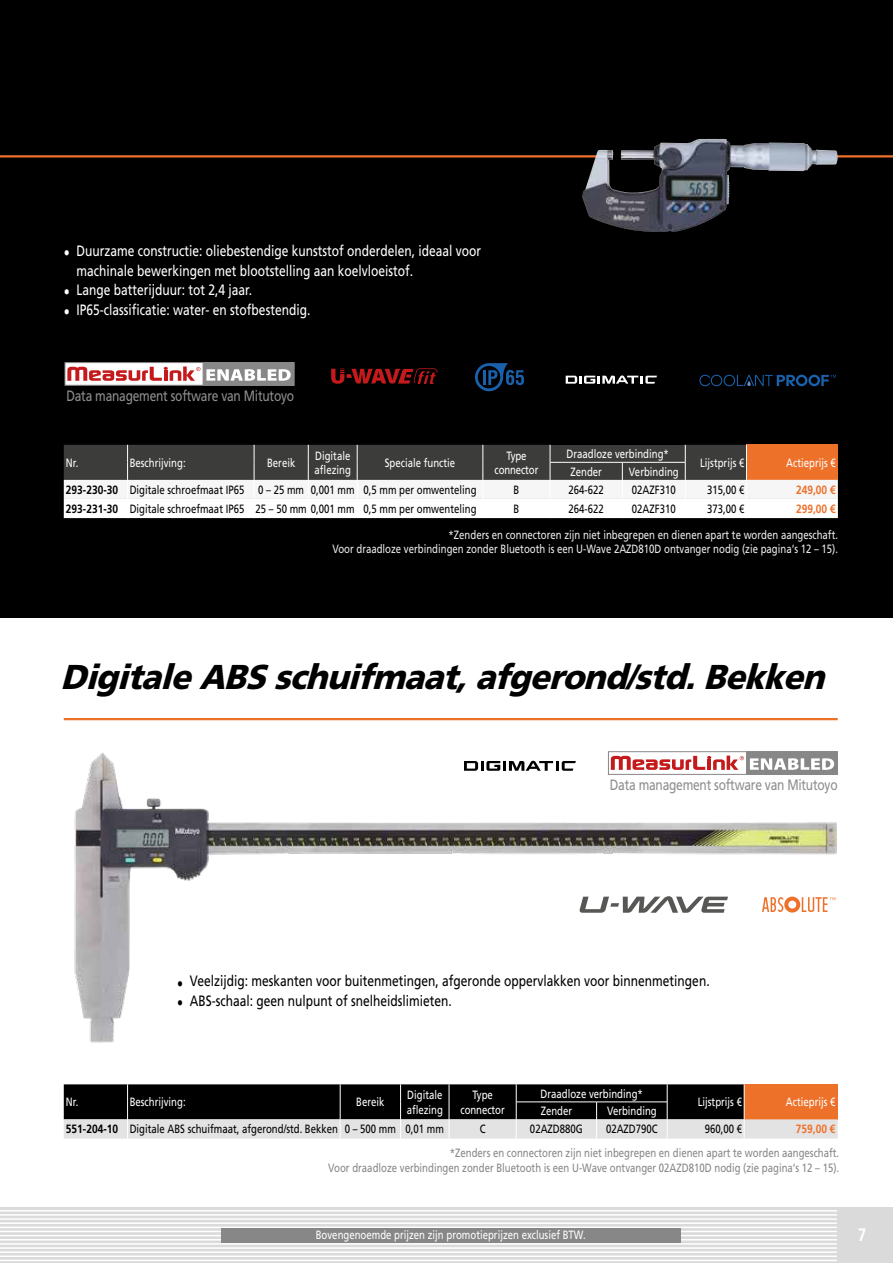
<style>
.page{position:relative;width:893px;height:1263px;background:#fff}
.page>*{position:absolute;margin:0;border:0;box-sizing:border-box;transform-origin:0 0}
.t1{font:italic 900 34.5px "Mitutoyo Frutiger";color:#000}
.t2{font:700 18px "Mitutoyo Frutiger";color:#fff}
.t3{font:15px/19.5px "Mitutoyo Frutiger";color:#fff}
.t4{font:15px "Mitutoyo Frutiger";color:#000}
.t5{font:15px "Mitutoyo Frutiger";letter-spacing:-.015em;color:#8d8e8e}
.t6{font:12px/14.4px "Mitutoyo Frutiger";color:#fff}
.t7{font:12px "Mitutoyo Frutiger";color:#000}
.t8{font:12px/14.4px "Mitutoyo Frutiger";color:#878787;text-align:right}
.t9{font:12px/14.4px "Mitutoyo Frutiger";color:#ededed;text-align:right}
.t10{font:700 12px "Mitutoyo Frutiger";color:#ee702a}
.s1{font-weight:700}
</style>
<div class="page">
<div style="left:0;top:1208px;width:838px;height:55px;background:#dadada"></div>
<hr style="left:0;top:1210px;width:838px;height:1px;background:#fff">
<hr style="left:0;top:1214px;width:838px;height:2px;background:#fff">
<hr style="left:0;top:1218px;width:838px;height:2px;background:#fff">
<hr style="left:0;top:1222px;width:838px;height:2px;background:#fff">
<hr style="left:0;top:1226px;width:838px;height:2px;background:#fff">
<hr style="left:0;top:1231px;width:838px;height:1px;background:#fff">
<hr style="left:0;top:1235px;width:838px;height:1px;background:#fff">
<hr style="left:0;top:1239px;width:838px;height:1px;background:#fff">
<hr style="left:0;top:1243px;width:838px;height:1px;background:#fff">
<hr style="left:0;top:1247px;width:838px;height:2px;background:#fff">
<hr style="left:0;top:1251px;width:838px;height:2px;background:#fff">
<hr style="left:0;top:1255px;width:838px;height:2px;background:#fff">
<hr style="left:0;top:1260px;width:838px;height:1px;background:#fff">
<div style="left:838px;top:1208px;width:55px;height:55px;background:#dadada"></div>
<img style="left:74px;top:752px;width:763px;height:291px">
<div style="left:221px;top:1229px;width:459px;height:14px;background:#878787"></div>
<div style="left:0;top:155px;width:893px;height:462px;background:#000"></div>
<div style="left:0;top:0;width:893px;height:155px;background:#000"></div>
<hr style="left:64px;top:718px;width:774px;height:2px;background:#ee712a">
<svg style="left:64px;top:1084px;width:774px;height:54px;background:#665c56"></svg>
<hr style="left:516px;top:1102px;width:81px;height:1px;background:#fff">
<hr style="left:597px;top:1102px;width:70px;height:1px;background:#fff">
<hr style="left:0;top:155px;width:893px;height:2px;background:#ee712a">
<svg style="left:64px;top:445px;width:774px;height:73px;background:#aaa39f"></svg>
<hr style="left:550px;top:462px;width:72px;height:1px;background:#fff">
<hr style="left:622px;top:462px;width:63px;height:1px;background:#fff">
<img style="left:582px;top:139px;width:147px;height:93px">
<svg style="left:331px;top:368px;width:106px;height:16px"></svg>
<svg style="left:475px;top:363px;width:49px;height:28px"></svg>
<div style="left:65px;top:362px;width:229px;height:24px;background:#fff;border:1px solid #878787"></div>
<svg style="left:67px;top:366px;width:133px;height:15px"></svg>
<div style="left:203px;top:362px;width:91px;height:24px;background:#878787"></div>
<svg style="left:206px;top:369px;width:85px;height:12px"></svg>
<div style="left:608px;top:751px;width:230px;height:24px;background:#fff;border:1px solid #878787"></div>
<svg style="left:611px;top:756px;width:133px;height:14px"></svg>
<div style="left:746px;top:751px;width:92px;height:24px;background:#878787"></div>
<svg style="left:750px;top:758px;width:84px;height:12px"></svg>
<svg style="left:762px;top:897px;width:73px;height:15px"></svg>
<svg style="left:579px;top:896px;width:149px;height:17px"></svg>
<svg style="left:464px;top:761px;width:112px;height:10px"></svg>
<svg style="left:566px;top:375px;width:91px;height:9px"></svg>
<svg style="left:699px;top:375px;width:137px;height:11px"></svg>
<p class="t3" style="left:77px;top:241px;width:406px;text-indent:-13px">• Duurzame constructie: oliebestendige kunststof onderdelen, ideaal voor machinale bewerkingen met blootstelling aan koelvloeistof.</p>
<p class="t3" style="left:64px;top:280px;width:190px">• Lange batterijduur: tot 2,4 jaar.</p>
<p class="t3" style="left:64px;top:300px;width:248px">• IP65-classificatie: water- en stofbestendig.</p>
<p class="t5" style="left:66px;top:387px;width:229px">Data management software van Mitutoyo</p>
<p class="t6" style="left:66px;top:455px;width:14px">Nr.</p>
<p class="t6" style="left:130px;top:455px;width:57px">Beschrijving:</p>
<p class="t6" style="left:267px;top:455px;width:30px">Bereik</p>
<p class="t6" style="left:315px;top:448px;width:38px">Digitale aflezing</p>
<p class="t6" style="left:385px;top:455px;width:72px">Speciale functie</p>
<p class="t6" style="left:495px;top:448px;width:45px;text-align:center">Type connector</p>
<p class="t6" style="left:566px;top:447px;width:104px">Draadloze verbinding*</p>
<p class="t6" style="left:570px;top:464px;width:33px">Zender</p>
<p class="t6" style="left:629px;top:464px;width:51px">Verbinding</p>
<p class="t6" style="left:700px;top:455px;width:46px">Lijstprijs €</p>
<p class="t6" style="left:786px;top:455px;width:51px">Actieprijs €</p>
<p class="t7" style="left:66px;top:483px;width:412px"><span class="s1">293-230-30</span> Digitale schroefmaat IP65 0 – 25 mm 0,001 mm 0,5 mm per omwenteling</p>
<p class="t7" style="left:514px;top:483px;width:7px">B</p>
<p class="t7" style="left:569px;top:483px;width:37px">264-622</p>
<p class="t7" style="left:632px;top:483px;width:45px">02AZF310</p>
<p class="t7" style="left:707px;top:483px;width:39px">315,00 €</p>
<p class="t10" style="left:796px;top:483px;width:41px">249,00 €</p>
<p class="t7" style="left:66px;top:502px;width:412px"><span class="s1">293-231-30</span> Digitale schroefmaat IP65 25 – 50 mm 0,001 mm 0,5 mm per omwenteling</p>
<p class="t7" style="left:513px;top:502px;width:7px">B</p>
<p class="t7" style="left:569px;top:502px;width:37px">264-622</p>
<p class="t7" style="left:632px;top:502px;width:45px">02AZF310</p>
<p class="t7" style="left:707px;top:502px;width:39px">373,00 €</p>
<p class="t10" style="left:796px;top:502px;width:41px">299,00 €</p>
<p class="t9" style="left:332px;top:528px;width:507px">*Zenders en connectoren zijn niet inbegrepen en dienen apart te worden aangeschaft.<br>Voor draadloze verbindingen zonder Bluetooth is een U-Wave 2AZD810D ontvanger nodig (zie pagina‘s 12 – 15).</p>
<h1 class="t1" style="left:61px;top:656px;width:776px">DigitaleABSschuifmaat,afgerond/std.Bekken</h1>
<p class="t5" style="left:610px;top:776px;width:229px">Data management software van Mitutoyo</p>
<p class="t4" style="left:177px;top:972px;width:534px">• Veelzijdig: meskanten voor buitenmetingen, afgeronde oppervlakken voor binnenmetingen.</p>
<p class="t4" style="left:177px;top:992px;width:276px">• ABS-schaal: geen nulpunt of snelheidslimieten.</p>
<p class="t6" style="left:66px;top:1095px;width:14px">Nr.</p>
<p class="t6" style="left:130px;top:1095px;width:57px">Beschrijving:</p>
<p class="t6" style="left:356px;top:1095px;width:30px">Bereik</p>
<p class="t6" style="left:407px;top:1088px;width:38px">Digitale aflezing</p>
<p class="t6" style="left:460px;top:1088px;width:46px;text-align:center">Type connector</p>
<p class="t6" style="left:540px;top:1086px;width:104px">Draadloze verbinding*</p>
<p class="t6" style="left:541px;top:1104px;width:33px">Zender</p>
<p class="t6" style="left:607px;top:1104px;width:51px">Verbinding</p>
<p class="t6" style="left:698px;top:1095px;width:46px">Lijstprijs €</p>
<p class="t6" style="left:786px;top:1095px;width:51px">Actieprijs €</p>
<p class="t7" style="left:66px;top:1122px;width:380px"><span class="s1">551-204-10</span> Digitale ABS schuifmaat, afgerond/std. Bekken 0 – 500 mm 0,01 mm</p>
<p class="t7" style="left:480px;top:1122px;width:7px">C</p>
<p class="t7" style="left:530px;top:1122px;width:54px">02AZD880G</p>
<p class="t7" style="left:606px;top:1122px;width:53px">02AZD790C</p>
<p class="t7" style="left:705px;top:1122px;width:39px">960,00 €</p>
<p class="t10" style="left:796px;top:1122px;width:41px">759,00 €</p>
<p class="t8" style="left:328px;top:1146px;width:512px">*Zenders en connectoren zijn niet inbegrepen en dienen apart te worden aangeschaft.<br>Voor draadloze verbindingen zonder Bluetooth is een U-Wave ontvanger 02AZD810D nodig (zie pagina‘s 12 – 15).</p>
<p class="t6" style="left:316px;top:1227px;width:271px">Bovengenoemde prijzen zijn promotieprijzen exclusief BTW.</p>
<h2 class="t2" style="left:858px;top:1224px;width:10px">7</h2>
</div>
